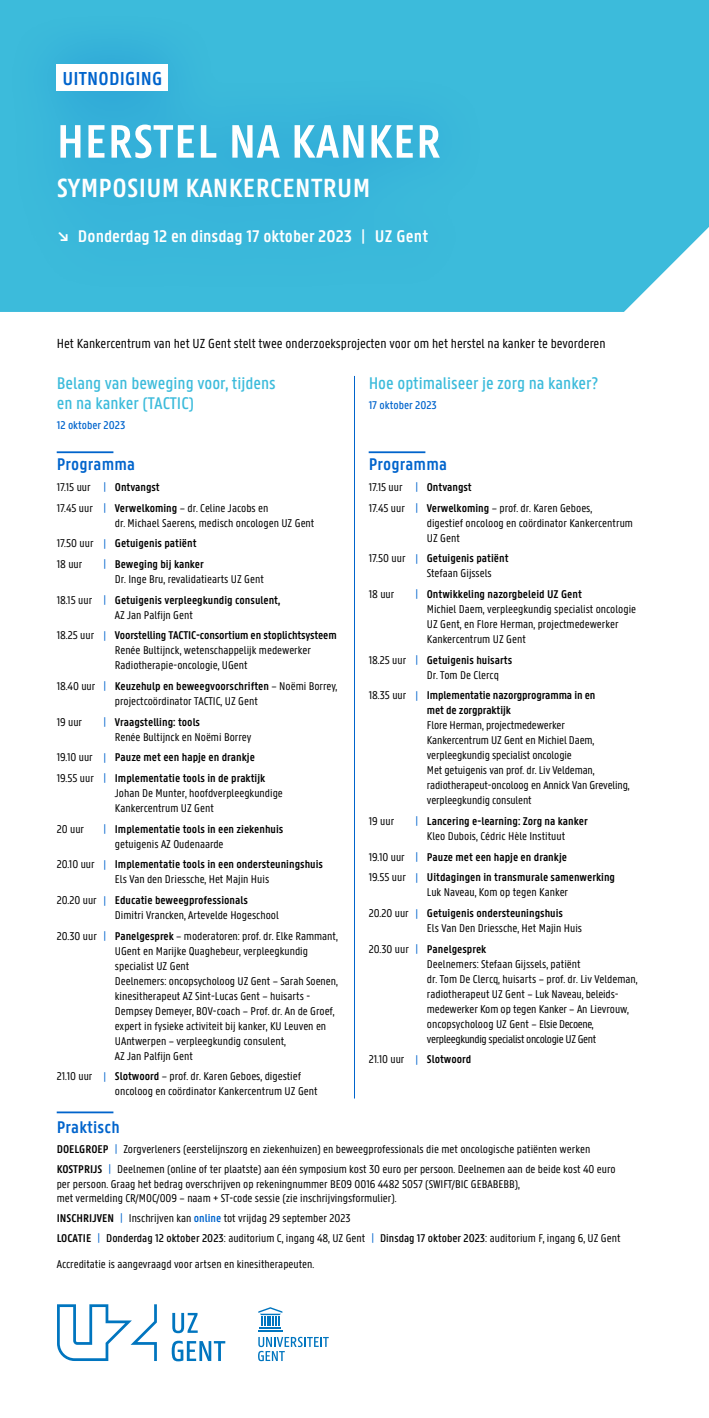
<style>
.page{position:relative;width:709px;height:1418px;background:#fff}
.page>*{position:absolute;margin:0;border:0;box-sizing:border-box;transform-origin:0 0}
.t1{font:600 50px "U Gent Panno Text";letter-spacing:.01em;color:#fff}
.t2{font:600 28px "U Gent Panno Text";letter-spacing:.01em;color:#fff}
.t3{font:600 20px "U Gent Panno Text";letter-spacing:.01em;color:#0064cc}
.t4{font:500 18px/20px "U Gent Panno Text";color:#3cbbdb}
.t5{font:600 18px "U Gent Panno Text";color:#fff}
.t6{font:600 18px "U Gent Panno Text";letter-spacing:.01em;color:#0064cc}
.t7{font:14px "U Gent Panno Text";color:#000}
.t8{font:12px/15px "U Gent Panno Text";color:#000}
.t9{font:600 12px/15px "U Gent Panno Text";color:#000}
.t10{font:500 12px "U Gent Panno Text";color:#0064cc}
.s1{font-weight:500}
.s2{color:#0064cc}
.s3{font-weight:600}
.s4{font-weight:400}
.s5{font-weight:400;color:#0064cc}
.s6{font-weight:600;color:#0064cc}
</style>
<div class="page">
<hr style="left:57px;top:451px;width:56px;height:2px;background:#0064cc">
<hr style="left:369px;top:451px;width:56px;height:2px;background:#0064cc">
<hr style="left:354px;top:376px;width:1px;height:722px;background:#0064cc">
<hr style="left:260px;top:1326px;width:21px;height:2px;background:#0075bf">
<hr style="left:258px;top:1329px;width:24px;height:2px;background:#0075bf">
<svg style="left:258px;top:1307px;width:24px;height:18px"></svg>
<svg style="left:258px;top:1336px;width:71px;height:25px"></svg>
<svg style="left:57px;top:1304px;width:100px;height:56px"></svg>
<svg style="left:172px;top:1312px;width:26px;height:21px"></svg>
<svg style="left:172px;top:1340px;width:53px;height:21px"></svg>
<div style="left:0;top:0;width:709px;height:312px;background:#3cbbdb"></div>
<div style="left:6px;top:11px;width:482px;height:283px;background:#3ab8da"></div>
<div style="left:57px;top:64px;width:111px;height:27px;background:#fff"></div>
<hr style="left:57px;top:1111px;width:56px;height:2px;background:#0064cc">
<h3 class="t3" style="left:62px;top:66px;width:102px">UITNODIGING</h3>
<h1 class="t1" style="left:57px;top:111px;width:386px">HERSTEL NA KANKER</h1>
<h2 class="t2" style="left:57px;top:171px;width:315px">SYMPOSIUM KANKERCENTRUM</h2>
<h3 class="t5" style="left:57px;top:225px;width:373px">↘ Donderdag 12 en dinsdag 17 oktober 2023 <span class="s1">|</span> UZ Gent</h3>
<p class="t7" style="left:57px;top:335px;width:550px">Het Kankercentrum van het UZ Gent stelt twee onderzoeksprojecten voor om het herstel na kanker te bevorderen</p>
<h3 class="t4" style="left:57px;top:373px;width:221px">Belang van beweging voor, tijdens en na kanker (TACTIC)</h3>
<p class="t10" style="left:57px;top:418px;width:70px">12 oktober 2023</p>
<h3 class="t6" style="left:57px;top:453px;width:80px">Programma</h3>
<p class="t8" style="left:57px;top:476px;width:213px;line-height:20.7px">17.15 uur <span class="s2">|</span> <span class="s3">Ontvangst<br></span>17.45 uur <span class="s2">|</span> <span class="s3">Verwelkoming</span> – dr. Celine Jacobs en</p>
<p class="t8" style="left:57px;top:512px;width:259px;line-height:20.7px;text-indent:58px">dr. Michael Saerens, medisch oncologen UZ Gent<br>17.50 uur <span class="s2">|</span> <span class="s3">Getuigenis patiënt<br></span>18 uur</p>
<p class="t8" style="left:115px;top:556px;width:151px;text-indent:-11px"><span class="s2">|</span> <span class="s3">Beweging bij kanker<br></span>Dr. Inge Bru, revalidatiearts UZ Gent</p>
<p class="t9" style="left:115px;top:592px;width:167px;text-indent:-58px"><span class="s4">18.15 uur</span> <span class="s5">|</span> Getuigenis verpleegkundig consulent,<br><span class="s4">AZ Jan Palfijn Gent</span></p>
<p class="t8" style="left:115px;top:627px;width:223px;text-indent:-58px">18.25 uur <span class="s2">|</span> <span class="s3">Voorstelling TACTIC-consortium en stoplichtsysteem<br></span>Renée Bultijnck, wetenschappelijk medewerker<br>Radiotherapie-oncologie, UGent</p>
<p class="t8" style="left:115px;top:678px;width:224px;text-indent:-58px">18.40 uur <span class="s2">|</span> <span class="s3">Keuzehulp en beweegvoorschriften</span> – Noëmi Borrey, projectcoördinator TACTIC, UZ Gent</p>
<p class="t8" style="left:57px;top:714px;width:27px">19 uur</p>
<p class="t8" style="left:115px;top:714px;width:138px;text-indent:-11px"><span class="s2">|</span> <span class="s3">Vraagstelling: tools<br></span>Renée Bultijnck en Noëmi Borrey</p>
<p class="t9" style="left:57px;top:747px;width:210px;line-height:20.7px"><span class="s4">19.10 uur</span> <span class="s5">|</span> Pauze met een hapje en drankje<br><span class="s4">19.55 uur</span> <span class="s5">|</span> Implementatie tools in de praktijk</p>
<p class="t8" style="left:115px;top:785px;width:169px">Johan De Munter, hoofdverpleegkundige<br>Kankercentrum UZ Gent</p>
<p class="t8" style="left:57px;top:821px;width:29px">20 uur</p>
<p class="t9" style="left:115px;top:821px;width:170px;text-indent:-11px"><span class="s5">|</span> Implementatie tools in een ziekenhuis <span class="s4">getuigenis AZ Oudenaarde</span></p>
<p class="t9" style="left:57px;top:856px;width:268px;text-align:center"><span class="s4">20.10 uur</span> <span class="s5">|</span> Implementatie tools in een ondersteuningshuis<br><span class="s4">Els Van den Driessche, Het Majin Huis</span></p>
<p class="t8" style="left:115px;top:892px;width:165px;text-indent:-58px">20.20 uur <span class="s2">|</span> <span class="s3">Educatie beweegprofessionals<br></span>Dimitri Vrancken, Artevelde Hogeschool</p>
<p class="t8" style="left:115px;top:928px;width:224px;text-indent:-58px">20.30 uur <span class="s2">|</span> <span class="s3">Panelgesprek</span> – moderatoren: prof. dr. Elke Rammant, UGent en Marijke Quaghebeur, verpleegkundig specialist UZ Gent<br>Deelnemers: oncopsycholoog UZ Gent – Sarah Soenen, kinesitherapeut AZ Sint-Lucas Gent – huisarts - Dempsey Demeyer, BOV-coach – Prof. dr. An de Groef, expert in fysieke activiteit bij kanker, KU Leuven en UAntwerpen – verpleegkundig consulent,<br>AZ Jan Palfijn Gent</p>
<p class="t8" style="left:115px;top:1068px;width:204px;text-indent:-58px">21.10 uur <span class="s2">|</span> <span class="s3">Slotwoord</span> – prof. dr. Karen Geboes, digestief oncoloog en coördinator Kankercentrum UZ Gent</p>
<h3 class="t4" style="left:369px;top:373px;width:231px">Hoe optimaliseer je zorg na kanker?</h3>
<p class="t10" style="left:369px;top:398px;width:70px">17 oktober 2023</p>
<h3 class="t6" style="left:369px;top:453px;width:80px">Programma</h3>
<p class="t8" style="left:369px;top:476px;width:225px;line-height:20.7px">17.15 uur <span class="s2">|</span> <span class="s3">Ontvangst<br></span>17.45 uur <span class="s2">|</span> <span class="s3">Verwelkoming</span> – prof. dr. Karen Geboes,</p>
<p class="t8" style="left:427px;top:515px;width:208px">digestief oncoloog en coördinator Kankercentrum<br>UZ Gent</p>
<p class="t8" style="left:427px;top:550px;width:83px;text-indent:-58px">17.50 uur <span class="s2">|</span> <span class="s3">Getuigenis patiënt<br></span>Stefaan Gijssels</p>
<p class="t8" style="left:369px;top:586px;width:27px">18 uur</p>
<p class="t8" style="left:427px;top:586px;width:211px;text-indent:-11px"><span class="s2">|</span> <span class="s3">Ontwikkeling nazorgbeleid UZ Gent<br></span>Michiel Daem, verpleegkundig specialist oncologie UZ Gent, en Flore Herman, projectmedewerker Kankercentrum UZ Gent</p>
<p class="t8" style="left:427px;top:652px;width:87px;text-indent:-58px">18.25 uur <span class="s2">|</span> <span class="s3">Getuigenis huisarts<br></span>Dr. Tom De Clercq</p>
<p class="t9" style="left:427px;top:687px;width:170px;text-indent:-58px"><span class="s4">18.35 uur</span> <span class="s5">|</span> Implementatie nazorgprogramma in en met de zorgpraktijk</p>
<p class="t8" style="left:427px;top:717px;width:204px">Flore Herman, projectmedewerker Kankercentrum UZ Gent en Michiel Daem, verpleegkundig specialist oncologie<br>Met getuigenis van prof. dr. Liv Veldeman, radiotherapeut-oncoloog en Annick Van Greveling, verpleegkundig consulent</p>
<p class="t8" style="left:369px;top:813px;width:27px">19 uur</p>
<p class="t9" style="left:427px;top:813px;width:162px;text-indent:-11px"><span class="s5">|</span> Lancering e-learning: Zorg na kanker<br><span class="s4">Kleo Dubois, Cédric Hèle Instituut</span></p>
<p class="t9" style="left:369px;top:846px;width:248px;line-height:20.7px"><span class="s4">19.10 uur</span> <span class="s5">|</span> Pauze met een hapje en drankje<br><span class="s4">19.55 uur</span> <span class="s5">|</span> Uitdagingen in transmurale samenwerking</p>
<p class="t8" style="left:369px;top:882px;width:201px;line-height:20.7px;text-indent:58px">Luk Naveau, Kom op tegen Kanker<br>20.20 uur <span class="s2">|</span> <span class="s3">Getuigenis ondersteuningshuis</span></p>
<p class="t8" style="left:369px;top:917px;width:215px;line-height:20.7px;text-indent:58px">Els Van Den Driessche, Het Majin Huis<br>20.30 uur <span class="s2">|</span> <span class="s3">Panelgesprek</span></p>
<p class="t8" style="left:427px;top:956px;width:212px">Deelnemers: Stefaan Gijssels, patiënt<br>dr. Tom De Clercq, huisarts – prof. dr. Liv Veldeman, radiotherapeut UZ Gent – Luk Naveau, beleids&shy;medewerker Kom op tegen Kanker – An Lievrouw, oncopsycholoog UZ Gent – Elsie Decoene, verpleegkundig specialist oncologie UZ Gent</p>
<p class="t9" style="left:369px;top:1051px;width:104px"><span class="s4">21.10 uur</span> <span class="s5">|</span> Slotwoord</p>
<h3 class="t6" style="left:57px;top:1116px;width:64px">Praktisch</h3>
<p class="t8" style="left:57px;top:1139px;width:560px;line-height:20.1px"><span class="s3">DOELGROEP</span> <span class="s2">|</span> Zorgverleners (eerstelijnszorg en ziekenhuizen) en beweegprofessionals die met oncologische patiënten werken<br><span class="s3">KOSTPRIJS</span> <span class="s2">|</span> Deelnemen (online of ter plaatste) aan één symposium kost 30 euro per persoon. Deelnemen aan de beide kost 40 euro</p>
<p class="t8" style="left:57px;top:1176px;width:464px;line-height:14.4px">per persoon. Graag het bedrag overschrijven op rekeningnummer BE09 0016 4482 5057 (SWIFT/BIC GEBABEBB), met vermelding CR/MOC/009 – naam + ST-code sessie (zie inschrijvingsformulier).</p>
<p class="t8" style="left:57px;top:1208px;width:565px;line-height:20.1px"><span class="s3">INSCHRIJVEN</span> <span class="s2">|</span> Inschrijven kan <span class="s6">online</span> tot vrijdag 29 september 2023<br><span class="s3">LOCATIE</span> <span class="s2">|</span> <span class="s1">Donderdag 12 oktober 2023</span>: auditorium C, ingang 48, UZ Gent <span class="s2">|</span> <span class="s1">Dinsdag 17 oktober 2023</span>: auditorium F, ingang 6, UZ Gent</p>
<p class="t8" style="left:57px;top:1256px;width:259px">Accreditatie is aangevraagd voor artsen en kinesitherapeuten.</p>
</div>
